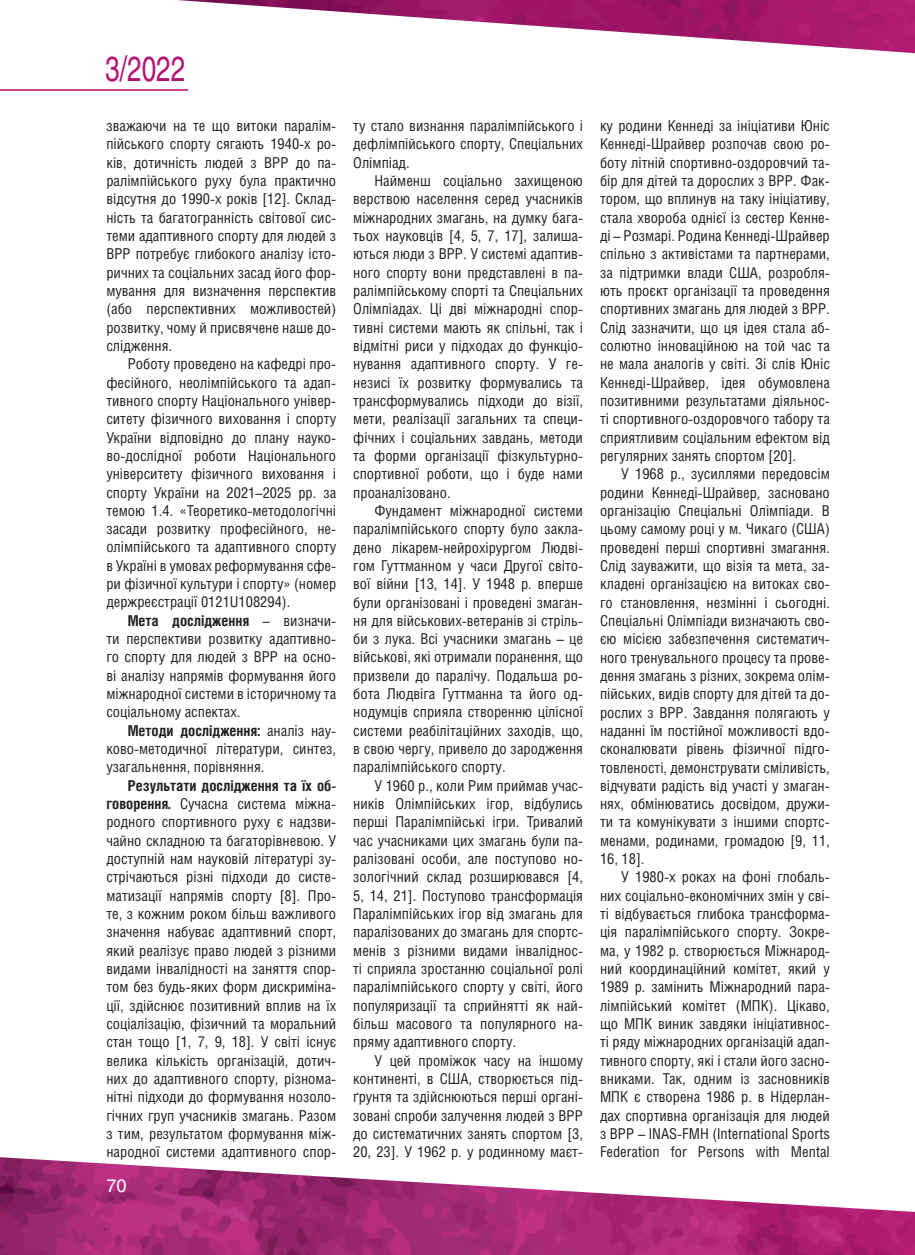
<style>
.page{position:relative;width:915px;height:1255px;background:#fff}
.page>*{position:absolute;margin:0;border:0;box-sizing:border-box;transform-origin:0 0}
.t1{font:34.5px "Helios C";color:#b51172;scale:.75 1}
.t2{font:18px "Helios C";color:#fff}
.t3{font:15px/18.3px "Helios Cond C";color:#231f20;text-align:justify}
.s1{font-weight:700}
</style>
<div class="page">
<img style="left:177px;top:0;width:737px;height:53px">
<img style="left:0;top:1157px;width:914px;height:97px">
<hr style="left:0;top:89px;width:188px;height:2px;background:#b51172">
<h1 class="t1" style="left:105px;top:48px;width:108px">3/2022</h1>
<p class="t3" style="left:106px;top:116px;width:231px">зважаючи на те що витоки паралім&shy;пійського спорту сягають 1940-х ро&shy;ків, дотичність людей з ВРР до па&shy;ралімпійського руху була практично відсутня до 1990-х років [12]. Склад&shy;ність та багатогранність світової сис&shy;теми адаптивного спорту для людей з ВРР потребує глибокого аналізу істо&shy;ричних та соціальних засад його фор&shy;мування для визначення перспектив (або перспективних можливостей) розвитку, чому й присвячене наше до&shy;слідження.</p>
<p class="t3" style="left:106px;top:354px;width:231px;text-indent:21px">Роботу проведено на кафедрі про&shy;фесійного, неолімпійського та адап&shy;тивного спорту Національного універ&shy;ситету фізичного виховання і спорту України відповідно до плану науко&shy;во-дослідної роботи Національного університету фізичного виховання і спорту України на 2021–2025 рр. за темою 1.4. «Теоретико-методологічні засади розвитку професійного, не&shy;олімпійського та адаптивного спорту в Україні в умовах реформування сфе&shy;ри фізичної культури і спорту» (номер держреєстрації 0121U108294).</p>
<p class="t3" style="left:106px;top:611px;width:231px;text-indent:21px"><span class="s1">Мета дослідження</span> – визначи&shy;ти перспективи розвитку адаптивно&shy;го спорту для людей з ВРР на осно&shy;ві аналізу напрямів формування його міжнародної системи в історичному та соціальному аспектах.</p>
<p class="t3" style="left:106px;top:721px;width:231px;text-indent:21px"><span class="s1">Методи дослідження:</span> аналіз нау&shy;ково-методичної літератури, синтез, узагальнення, порівняння.</p>
<p class="t3" style="left:106px;top:776px;width:231px;text-indent:21px"><span class="s1">Результати дослідження та їх об&shy;говорення.</span> Сучасна система міжна&shy;родного спортивного руху є надзви&shy;чайно складною та багаторівневою. У доступній нам науковій літературі зу&shy;стрічаються різні підходи до систе&shy;матизації напрямів спорту [8]. Про&shy;те, з кожним роком більш важливого значення набуває адаптивний спорт, який реалізує право людей з різними видами інвалідності на заняття спор&shy;том без будь-яких форм дискриміна&shy;ції, здійснює позитивний вплив на їх соціалізацію, фізичний та моральний стан тощо [1, 7, 9, 18]. У світі існує велика кількість організацій, дотич&shy;них до адаптивного спорту, різнома&shy;нітні підходи до формування нозоло&shy;гічних груп учасників змагань. Разом з тим, результатом формування між&shy;народної системи адаптивного спор-</p>
<p class="t2" style="left:106px;top:1175px;width:22px">70</p>
<p class="t3" style="left:353px;top:116px;width:231px">ту стало визнання паралімпійського і дефлімпійського спорту, Спеціальних Олімпіад.</p>
<p class="t3" style="left:353px;top:171px;width:231px;text-indent:21px">Найменш соціально захищеною верствою населення серед учасників міжнародних змагань, на думку бага&shy;тьох науковців [4, 5, 7, 17], залиша&shy;ються люди з ВРР. У системі адаптив&shy;ного спорту вони представлені в па&shy;ралімпійському спорті та Спеціальних Олімпіадах. Ці дві міжнародні спор&shy;тивні системи мають як спільні, так і відмітні риси у підходах до функціо&shy;нування адаптивного спорту. У ге&shy;незисі їх розвитку формувались та трансформувались підходи до візії, мети, реалізації загальних та специ&shy;фічних і соціальних завдань, методи та форми організації фізкультурно&shy;спортивної роботи, що і буде нами проаналізовано.</p>
<p class="t3" style="left:353px;top:501px;width:231px;text-indent:21px">Фундамент міжнародної системи паралімпійського спорту було закла&shy;дено лікарем-нейрохірургом Людві&shy;гом Гуттманном у часи Другої світо&shy;вої війни [13, 14]. У 1948 р. вперше були організовані і проведені змаган&shy;ня для військових-ветеранів зі стріль&shy;би з лука. Всі учасники змагань – це військові, які отримали поранення, що призвели до паралічу. Подальша ро&shy;бота Людвіга Гуттманна та його од&shy;нодумців сприяла створенню цілісної системи реабілітаційних заходів, що, в свою чергу, привело до зародження паралімпійського спорту.</p>
<p class="t3" style="left:353px;top:776px;width:231px;text-indent:21px">У 1960 р., коли Рим приймав учас&shy;ників Олімпійських ігор, відбулись перші Паралімпійські ігри. Тривалий час учасниками цих змагань були па&shy;ралізовані особи, але поступово но&shy;зологічний склад розширювався [4, 5, 14, 21]. Поступово трансформація Паралімпійських ігор від змагань для паралізованих до змагань для спортс&shy;менів з різними видами інваліднос&shy;ті сприяла зростанню соціальної ролі паралімпійського спорту у світі, його популяризації та сприйнятті як най&shy;більш масового та популярного на&shy;пряму адаптивного спорту.</p>
<p class="t3" style="left:353px;top:1050px;width:231px;text-indent:21px">У цей проміжок часу на іншому континенті, в США, створюється під&shy;ґрунтя та здійснюються перші органі&shy;зовані спроби залучення людей з ВРР до систематичних занять спортом [3, 20, 23]. У 1962 р. у родинному маєт-</p>
<p class="t3" style="left:600px;top:116px;width:231px">ку родини Кеннеді за ініціативи Юніс Кеннеді-Шрайвер розпочав свою ро&shy;боту літній спортивно-оздоровчий та&shy;бір для дітей та дорослих з ВРР. Фак&shy;тором, що вплинув на таку ініціативу, стала хвороба однієї із сестер Кенне&shy;ді – Розмарі. Родина Кеннеді-Шрайвер спільно з активістами та партнерами, за підтримки влади США, розробля&shy;ють проєкт організації та проведення спортивних змагань для людей з ВРР.<br>Слід зазначити, що ця ідея стала аб&shy;солютно інноваційною на той час та не мала аналогів у світі. Зі слів Юніс Кеннеді-Шрайвер, ідея обумовлена позитивними результатами діяльнос&shy;ті спортивного-оздоровчого табору та сприятливим соціальним ефектом від регулярних занять спортом [20].</p>
<p class="t3" style="left:599px;top:464px;width:231px;text-indent:21px">У 1968 р., зусиллями передовсім родини Кеннеді-Шрайвер, засновано організацію Спеціальні Олімпіади. В цьому самому році у м. Чикаго (США) проведені перші спортивні змагання.<br>Слід зауважити, що візія та мета, за&shy;кладені організацією на витоках сво&shy;го становлення, незмінні і сьогодні.<br>Спеціальні Олімпіади визначають сво&shy;єю місією забезпечення систематич&shy;ного тренувального процесу та прове&shy;дення змагань з різних, зокрема олім&shy;пійських, видів спорту для дітей та до&shy;рослих з ВРР. Завдання полягають у наданні їм постійної можливості вдо&shy;сконалювати рівень фізичної підго&shy;товленості, демонструвати сміливість, відчувати радість від участі у змаган&shy;нях, обмінюватись досвідом, дружи&shy;ти та комунікувати з іншими спортс&shy;менами, родинами, громадою [9, 11, 16, 18].</p>
<p class="t3" style="left:599px;top:867px;width:231px;text-indent:21px">У 1980-х роках на фоні глобаль&shy;них соціально-економічних змін у сві&shy;ті відбувається глибока трансформа&shy;ція паралімпійського спорту. Зокре&shy;ма, у 1982 р. створюється Міжнарод&shy;ний координаційний комітет, який у 1989 р. замінить Міжнародний пара&shy;лімпійський комітет (МПК). Цікаво, що МПК виник завдяки ініціативнос&shy;ті ряду міжнародних організацій адап&shy;тивного спорту, які і стали його засно&shy;вниками. Так, одним із засновників МПК є створена 1986 р. в Нідерлан&shy;дах спортивна організація для людей з ВРР – INAS-FMH (International Sports Federation for Persons with Mental</p>
</div>
